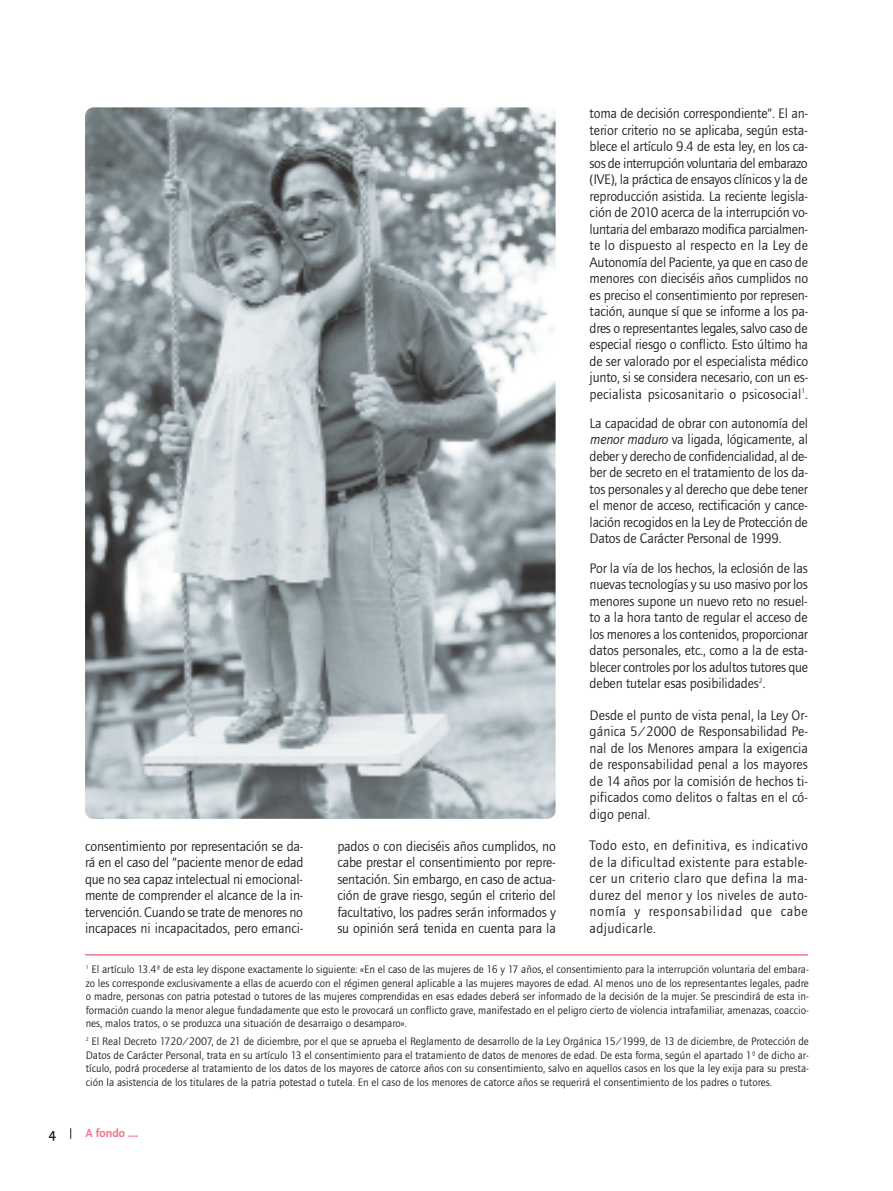
<style>
.page{position:relative;width:893px;height:1191px;background:#fff}
.page>*{position:absolute;margin:0;border:0;box-sizing:border-box;transform-origin:0 0}
.t1{font:14.25px/16.5px "Foundry Journal";letter-spacing:-.01em;color:#231f20;text-align:justify}
.t2{font:600 13.5px "Thesis Sans";color:#231f20}
.t3{font:700 12px "Thesis Sans";color:#ef788d}
.t4{font:11.25px/13.5px "Foundry Journal";color:#231f20;text-align:justify}
.s1{font-style:italic}
</style>
<div class="page">
<img style="left:85px;top:107px;width:471px;height:712px;border-radius:9px">
<hr style="left:85px;top:954px;width:723px;height:1px;background:#ef788d">
<p class="t1" style="left:590px;top:105px;width:220px">toma de decisión correspondiente”. El an&shy;terior criterio no se aplicaba, según esta&shy;blece el artículo 9.4 de esta ley, en los ca&shy;sos de interrupción voluntaria del embarazo (IVE), la práctica de ensayos clínicos y la de reproducción asistida. La reciente legisla&shy;ción de 2010 acerca de la interrupción vo&shy;luntaria del embarazo modifica parcialmen&shy;te lo dispuesto al respecto en la Ley de Autonomía del Paciente, ya que en caso de menores con dieciséis años cumplidos no es preciso el consentimiento por represen&shy;tación, aunque sí que se informe a los pa&shy;dres o representantes legales, salvo caso de especial riesgo o conflicto. Esto último ha de ser valorado por el especialista médico junto, si se considera necesario, con un es&shy;pecialista psicosanitario o psicosocial<sup>1</sup>.</p>
<p class="t1" style="left:590px;top:415px;width:220px">La capacidad de obrar con autonomía del <span class="s1">menor maduro</span> va ligada, lógicamente, al deber y derecho de confidencialidad, al de&shy;ber de secreto en el tratamiento de los da&shy;tos personales y al derecho que debe tener el menor de acceso, rectificación y cance&shy;lación recogidos en la Ley de Protección de Datos de Carácter Personal de 1999.</p>
<p class="t1" style="left:590px;top:559px;width:220px">Por la vía de los hechos, la eclosión de las nuevas tecnologías y su uso masivo por los menores supone un nuevo reto no resuel&shy;to a la hora tanto de regular el acceso de los menores a los contenidos, proporcionar datos personales, etc., como a la de esta&shy;blecer controles por los adultos tutores que deben tutelar esas posibilidades<sup>2</sup>.</p>
<p class="t1" style="left:590px;top:706px;width:220px">Desde el punto de vista penal, la Ley Or&shy;gánica 5/2000 de Responsabilidad Pe&shy;nal de los Menores ampara la exigencia de responsabilidad penal a los mayores de 14 años por la comisión de hechos ti&shy;pificados como delitos o faltas en el có&shy;digo penal.</p>
<p class="t1" style="left:590px;top:837px;width:220px">Todo esto, en definitiva, es indicativo de la dificultad existente para estable&shy;cer un criterio claro que defina la ma&shy;durez del menor y los niveles de auto&shy;nomía y responsabilidad que cabe adjudicarle.</p>
<p class="t4" style="left:86px;top:962px;width:725px"><sup>1</sup> El artículo 13.4ª de esta ley dispone exactamente lo siguiente: «En el caso de las mujeres de 16 y 17 años, el consentimiento para la interrupción voluntaria del embara&shy;zo les corresponde exclusivamente a ellas de acuerdo con el régimen general aplicable a las mujeres mayores de edad. Al menos uno de los representantes legales, padre o madre, personas con patria potestad o tutores de las mujeres comprendidas en esas edades deberá ser informado de la decisión de la mujer. Se prescindirá de esta in&shy;formación cuando la menor alegue fundadamente que esto le provocará un conflicto grave, manifestado en el peligro cierto de violencia intrafamiliar, amenazas, coaccio&shy;nes, malos tratos, o se produzca una situación de desarraigo o desamparo».</p>
<p class="t4" style="left:86px;top:1034px;width:725px"><sup>2</sup> El Real Decreto 1720/2007, de 21 de diciembre, por el que se aprueba el Reglamento de desarrollo de la Ley Orgánica 15/1999, de 13 de diciembre, de Protección de Datos de Carácter Personal, trata en su artículo 13 el consentimiento para el tratamiento de datos de menores de edad. De esta forma, según el apartado 1º de dicho ar&shy;tículo, podrá procederse al tratamiento de los datos de los mayores de catorce años con su consentimiento, salvo en aquellos casos en los que la ley exija para su presta&shy;ción la asistencia de los titulares de la patria potestad o tutela. En el caso de los menores de catorce años se requerirá el consentimiento de los padres o tutores.</p>
<p class="t1" style="left:85px;top:837px;width:220px">consentimiento por representación se da&shy;rá en el caso del “paciente menor de edad que no sea capaz intelectual ni emocional&shy;mente de comprender el alcance de la in&shy;tervención. Cuando se trate de menores no incapaces ni incapacitados, pero emanci-</p>
<p class="t1" style="left:337px;top:837px;width:220px">pados o con dieciséis años cumplidos, no cabe prestar el consentimiento por repre&shy;sentación. Sin embargo, en caso de actua&shy;ción de grave riesgo, según el criterio del facultativo, los padres serán informados y su opinión será tenida en cuenta para la</p>
<p class="t2" style="left:49px;top:1128px;width:9px">4</p>
<p class="t3" style="left:86px;top:1128px;width:54px">A fondo ....</p>
</div>
